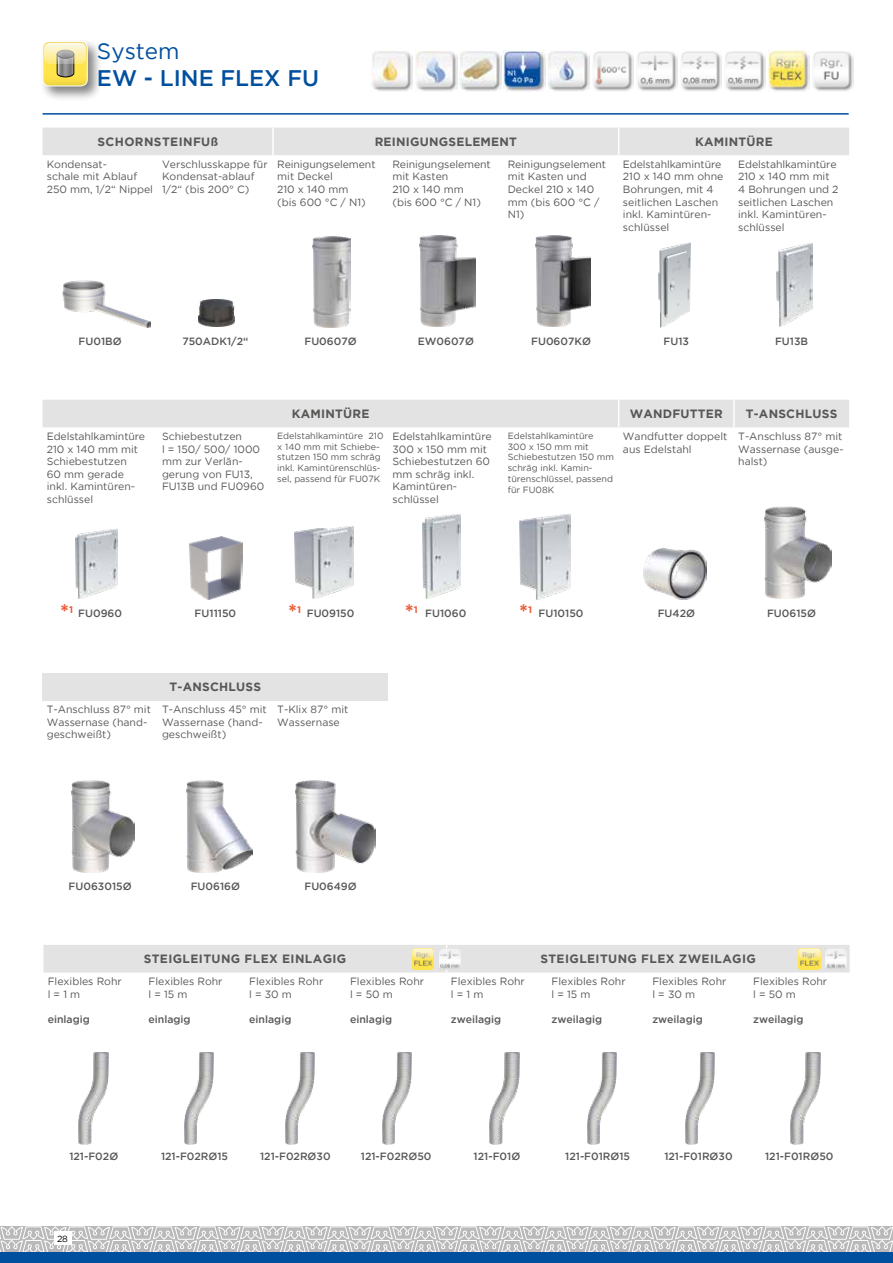
<style>
.page{position:relative;width:893px;height:1263px;background:#fff}
.page>*{position:absolute;margin:0;border:0;box-sizing:border-box;transform-origin:0 0}
.t1{font:500 22.5px "Gotham";color:#004f9f}
.t2{font:22.5px "Gotham";color:#004f9f}
.t3{font:700 12px "Gotham";letter-spacing:.02em;color:#575756}
.t4{font:10.5px/12.6px "Gotham";color:#575756}
.t5{font:500 10.5px "Gotham";color:#575756}
.t6{font:9px/10.8px "Gotham";color:#575756}
.t7{font:9px "Gotham";color:#000}
.s1{font-weight:700;font-size:21px;color:#eb5c37}
</style>
<div class="page">
<svg style="left:0;top:1226px;width:893px;height:26px;background:#cdcccc"></svg>
<div style="left:54px;top:1231px;width:17px;height:14px;background:#fff"></div>
<img style="left:548px;top:51px;width:41px;height:41px">
<img style="left:637px;top:51px;width:40px;height:40px">
<img style="left:372px;top:51px;width:41px;height:41px">
<img style="left:768px;top:50px;width:42px;height:42px">
<img style="left:681px;top:51px;width:40px;height:40px">
<img style="left:593px;top:51px;width:40px;height:40px">
<img style="left:460px;top:51px;width:41px;height:41px">
<img style="left:416px;top:50px;width:41px;height:42px">
<img style="left:504px;top:50px;width:41px;height:42px">
<img style="left:813px;top:51px;width:41px;height:40px">
<img style="left:725px;top:51px;width:41px;height:40px">
<hr style="left:43px;top:113px;width:806px;height:2px;background:#004f9f">
<div style="left:40px;top:38px;width:63px;height:63px;background:#000;opacity:.5"></div>
<div style="left:43px;top:42px;width:44px;height:44px;background:linear-gradient(to right,#fbe049,#fbe048);border-radius:7px"></div>
<div style="left:43px;top:41px;width:45px;height:45px;border:1px solid #fff;border-radius:7px"></div>
<svg style="left:57px;top:64px;width:17px;height:14px"></svg>
<svg style="left:44px;top:43px;width:42px;height:21px"></svg>
<div style="left:0;top:1252px;width:893px;height:11px;background:#004f9f"></div>
<div style="left:43px;top:128px;width:806px;height:27px;background:#e3e3e3"></div>
<img style="left:420px;top:236px;width:55px;height:91px">
<img style="left:535px;top:236px;width:56px;height:91px">
<img style="left:313px;top:236px;width:37px;height:92px">
<img style="left:63px;top:280px;width:88px;height:47px">
<img style="left:659px;top:242px;width:31px;height:85px">
<img style="left:776px;top:243px;width:36px;height:84px">
<img style="left:198px;top:299px;width:37px;height:28px">
<div style="left:43px;top:400px;width:806px;height:27px;background:#e3e3e3"></div>
<hr style="left:733px;top:400px;width:2px;height:27px;background:#fff">
<img style="left:75px;top:528px;width:42px;height:71px">
<img style="left:422px;top:514px;width:38px;height:85px">
<img style="left:190px;top:537px;width:52px;height:62px">
<img style="left:294px;top:526px;width:59px;height:73px">
<img style="left:519px;top:514px;width:52px;height:85px">
<img style="left:643px;top:548px;width:64px;height:52px">
<img style="left:765px;top:507px;width:67px;height:91px">
<div style="left:43px;top:673px;width:345px;height:27px;background:#e3e3e3"></div>
<img style="left:186px;top:781px;width:67px;height:91px">
<img style="left:72px;top:781px;width:63px;height:91px">
<img style="left:296px;top:781px;width:79px;height:91px">
<div style="left:43px;top:945px;width:807px;height:27px;background:#e3e3e3"></div>
<img style="left:489px;top:1053px;width:30px;height:92px">
<img style="left:587px;top:1053px;width:30px;height:92px">
<img style="left:685px;top:1053px;width:30px;height:92px">
<img style="left:790px;top:1053px;width:30px;height:91px">
<img style="left:79px;top:1053px;width:29px;height:91px">
<img style="left:184px;top:1053px;width:30px;height:91px">
<img style="left:285px;top:1053px;width:30px;height:91px">
<img style="left:382px;top:1053px;width:30px;height:91px">
<img style="left:439px;top:948px;width:21px;height:21px">
<img style="left:412px;top:948px;width:22px;height:21px">
<img style="left:825px;top:948px;width:22px;height:21px">
<img style="left:799px;top:948px;width:21px;height:21px">
<h1 class="t2" style="left:97px;top:37px;width:84px">System</h1>
<h1 class="t1" style="left:97px;top:64px;width:224px">EW - LINE FLEX FU</h1>
<p class="t3" style="left:97px;top:134px;width:122px">SCHORNSTEINFUß</p>
<p class="t3" style="left:375px;top:134px;width:144px">REINIGUNGSELEMENT</p>
<p class="t3" style="left:695px;top:134px;width:79px">KAMINTÜRE</p>
<p class="t4" style="left:47px;top:158px;width:108px">Kondensat-<br>schale mit Ablauf<br>250 mm, 1/2“ Nippel</p>
<p class="t4" style="left:162px;top:158px;width:107px">Verschlusskappe für<br>Kondensat-ablauf<br>1/2“ (bis 200° C)</p>
<p class="t4" style="left:277px;top:158px;width:100px">Reinigungselement mit Deckel<br>210 x 140 mm<br>(bis 600 °C / N1)</p>
<p class="t4" style="left:392px;top:158px;width:100px">Reinigungselement mit Kasten<br>210 x 140 mm<br>(bis 600 °C / N1)</p>
<p class="t4" style="left:508px;top:158px;width:100px">Reinigungselement mit Kasten und<br>Deckel 210 x 140 mm (bis 600 °C /<br>N1)</p>
<p class="t4" style="left:623px;top:158px;width:102px">Edelstahlkamintüre<br>210 x 140 mm ohne<br>Bohrungen, mit 4 seitlichen Laschen inkl. Kamintüren&shy;schlüssel</p>
<p class="t4" style="left:738px;top:158px;width:102px">Edelstahlkamintüre<br>210 x 140 mm mit<br>4 Bohrungen und 2 seitlichen Laschen inkl. Kamintüren&shy;schlüssel</p>
<p class="t5" style="left:79px;top:334px;width:45px">FU01BØ</p>
<p class="t5" style="left:182px;top:334px;width:67px">750ADK1/2“</p>
<p class="t5" style="left:304px;top:334px;width:54px">FU0607Ø</p>
<p class="t5" style="left:418px;top:334px;width:58px">EW0607Ø</p>
<p class="t5" style="left:531px;top:334px;width:61px">FU0607KØ</p>
<p class="t5" style="left:664px;top:334px;width:27px">FU13</p>
<p class="t5" style="left:775px;top:334px;width:35px">FU13B</p>
<p class="t3" style="left:292px;top:406px;width:79px">KAMINTÜRE</p>
<p class="t3" style="left:630px;top:406px;width:95px">WANDFUTTER</p>
<p class="t3" style="left:746px;top:406px;width:93px">T-ANSCHLUSS</p>
<p class="t4" style="left:47px;top:430px;width:100px">Edelstahlkamintüre<br>210 x 140 mm mit<br>Schiebestutzen<br>60 mm gerade inkl. Kamintüren&shy;schlüssel</p>
<p class="t4" style="left:162px;top:430px;width:104px">Schiebestutzen<br>l = 150/ 500/ 1000 mm zur Verlän&shy;gerung von FU13,<br>FU13B und FU0960</p>
<p class="t6" style="left:277px;top:430px;width:108px">Edelstahlkamintüre 210 x 140 mm mit Schiebe&shy;stutzen 150 mm schräg inkl. Kamintürenschlüs&shy;sel, passend für FU07K</p>
<p class="t4" style="left:392px;top:430px;width:101px">Edelstahlkamintüre<br>300 x 150 mm mit<br>Schiebestutzen 60 mm schräg inkl.<br>Kamintüren&shy;schlüssel</p>
<p class="t6" style="left:508px;top:430px;width:108px">Edelstahlkamintüre<br>300 x 150 mm mit<br>Schiebestutzen 150 mm schräg inkl. Kamin&shy;türenschlüssel, passend für FU08K</p>
<p class="t4" style="left:623px;top:430px;width:106px">Wandfutter doppelt aus Edelstahl</p>
<p class="t4" style="left:738px;top:430px;width:107px">T-Anschluss 87° mit<br>Wassernase (ausge&shy;halst)</p>
<p class="t5" style="left:60px;top:606px;width:63px"><span class="s1">*</span><sup>1</sup> FU0960</p>
<p class="t5" style="left:195px;top:606px;width:43px">FU11150</p>
<p class="t5" style="left:288px;top:606px;width:68px"><span class="s1">*</span><sup>1</sup> FU09150</p>
<p class="t5" style="left:405px;top:606px;width:63px"><span class="s1">*</span><sup>1</sup> FU1060</p>
<p class="t5" style="left:519px;top:606px;width:66px"><span class="s1">*</span><sup>1</sup> FU10150</p>
<p class="t5" style="left:658px;top:606px;width:39px">FU42Ø</p>
<p class="t5" style="left:767px;top:606px;width:50px">FU0615Ø</p>
<p class="t3" style="left:170px;top:679px;width:93px">T-ANSCHLUSS</p>
<p class="t4" style="left:47px;top:703px;width:106px">T-Anschluss 87° mit<br>Wassernase (hand&shy;geschweißt)</p>
<p class="t4" style="left:162px;top:703px;width:106px">T-Anschluss 45° mit<br>Wassernase (hand&shy;geschweißt)</p>
<p class="t4" style="left:277px;top:703px;width:73px">T-Klix 87° mit<br>Wassernase</p>
<p class="t5" style="left:69px;top:879px;width:65px">FU063015Ø</p>
<p class="t5" style="left:191px;top:879px;width:51px">FU0616Ø</p>
<p class="t5" style="left:304px;top:879px;width:54px">FU0649Ø</p>
<p class="t4" style="left:48px;top:975px;width:76px">Flexibles Rohr l = 1 m</p>
<p class="t5" style="left:48px;top:1012px;width:44px">einlagig</p>
<p class="t3" style="left:144px;top:951px;width:204px">STEIGLEITUNG FLEX EINLAGIG</p>
<p class="t3" style="left:540px;top:951px;width:217px">STEIGLEITUNG FLEX ZWEILAGIG</p>
<p class="t4" style="left:148px;top:975px;width:76px">Flexibles Rohr l = 15 m</p>
<p class="t5" style="left:148px;top:1012px;width:44px">einlagig</p>
<p class="t4" style="left:249px;top:975px;width:76px">Flexibles Rohr l = 30 m</p>
<p class="t5" style="left:249px;top:1012px;width:44px">einlagig</p>
<p class="t4" style="left:350px;top:975px;width:76px">Flexibles Rohr l = 50 m</p>
<p class="t5" style="left:350px;top:1012px;width:44px">einlagig</p>
<p class="t4" style="left:451px;top:975px;width:76px">Flexibles Rohr l = 1 m</p>
<p class="t5" style="left:451px;top:1012px;width:52px">zweilagig</p>
<p class="t4" style="left:552px;top:975px;width:76px">Flexibles Rohr l = 15 m</p>
<p class="t5" style="left:552px;top:1012px;width:52px">zweilagig</p>
<p class="t4" style="left:652px;top:975px;width:76px">Flexibles Rohr l = 30 m</p>
<p class="t5" style="left:652px;top:1012px;width:52px">zweilagig</p>
<p class="t4" style="left:753px;top:975px;width:76px">Flexibles Rohr l = 50 m</p>
<p class="t5" style="left:753px;top:1012px;width:52px">zweilagig</p>
<p class="t5" style="left:69px;top:1150px;width:50px">121-F02Ø</p>
<p class="t5" style="left:161px;top:1150px;width:69px">121-F02RØ15</p>
<p class="t5" style="left:260px;top:1150px;width:72px">121-F02RØ30</p>
<p class="t5" style="left:361px;top:1150px;width:72px">121-F02RØ50</p>
<p class="t5" style="left:474px;top:1150px;width:48px">121-F01Ø</p>
<p class="t5" style="left:565px;top:1150px;width:66px">121-F01RØ15</p>
<p class="t5" style="left:664px;top:1150px;width:70px">121-F01RØ30</p>
<p class="t5" style="left:765px;top:1150px;width:70px">121-F01RØ50</p>
<p class="t7" style="left:57px;top:1233px;width:12px">28</p>
</div>
